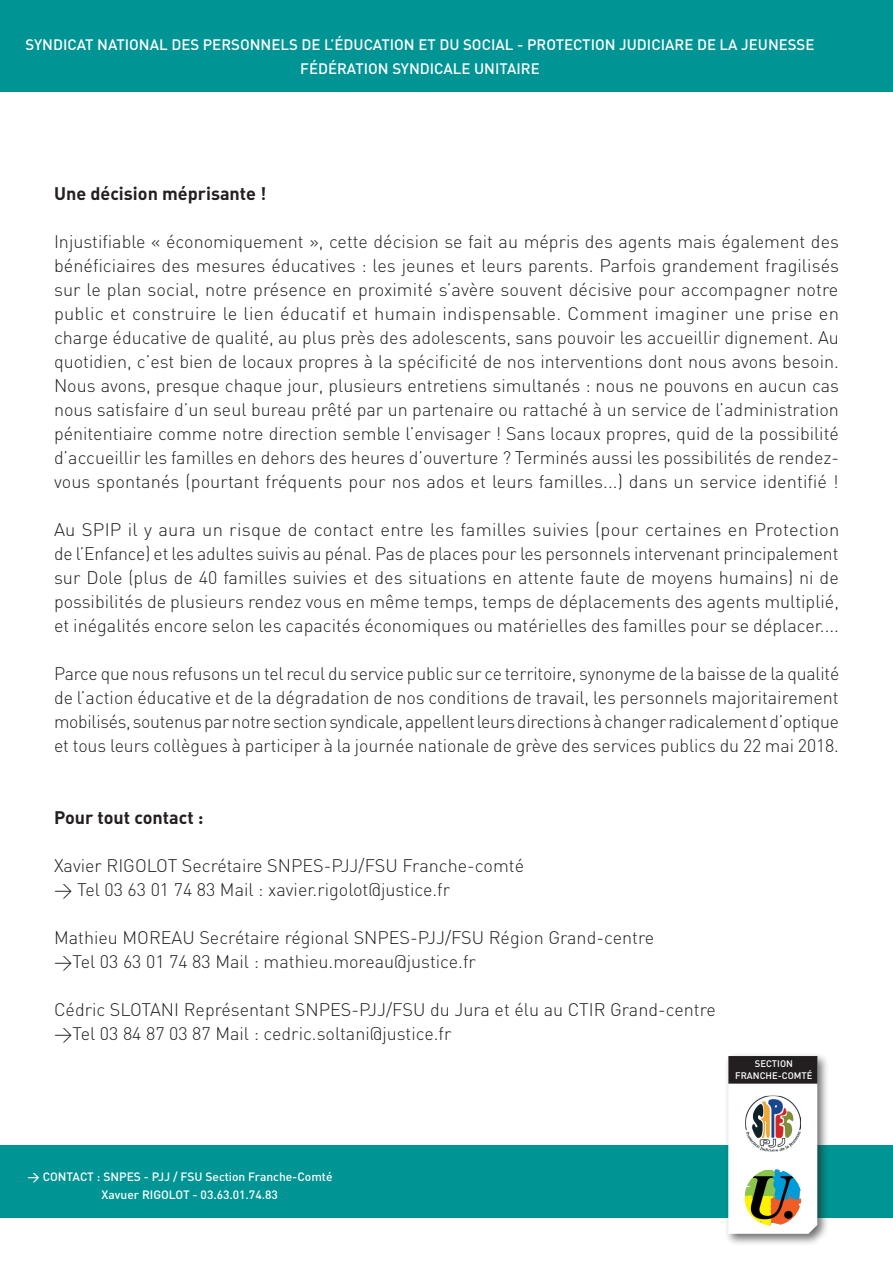
<style>
.page{position:relative;width:893px;height:1263px;background:#fff}
.page>*{position:absolute;margin:0;border:0;box-sizing:border-box;transform-origin:0 0}
.t1{font:300 18px/24px "DIN";color:#231f20;text-align:justify}
.t2{font:18px "DIN Bold Alternate";color:#231f20}
.t3{font:500 15px "DIN";color:#fff}
.t4{font:500 12px "DIN";color:#fff}
.t5{font:500 9.45px/11.4px "DIN";color:#fff;text-align:center}
</style>
<div class="page">
<div style="left:0;top:1145px;width:893px;height:72px;background:#009494"></div>
<div style="left:724px;top:1052px;width:106px;height:194px;background:#231f20;opacity:.65"></div>
<svg style="left:728px;top:1084px;width:89px;height:150px"></svg>
<img style="left:745px;top:1096px;width:56px;height:55px">
<img style="left:745px;top:1169px;width:56px;height:57px;border-radius:28px">
<div style="left:729px;top:1057px;width:87px;height:26px;background:#231f20"></div>
<div style="left:728px;top:1056px;width:89px;height:28px;border:2px solid #231f20"></div>
<div style="left:0;top:0;width:893px;height:91px;background:#009494"></div>
<p class="t3" style="left:25px;top:35px;width:790px">SYNDICAT NATIONAL DES PERSONNELS DE L’ÉDUCATION ET DU SOCIAL - PROTECTION JUDICIARE DE LA JEUNESSE</p>
<p class="t3" style="left:300px;top:59px;width:241px">FÉDÉRATION SYNDICALE UNITAIRE</p>
<p class="t2" style="left:54px;top:182px;width:214px">Une décision méprisante !</p>
<p class="t1" style="left:54px;top:230px;width:787px">Injustifiable « économiquement », cette décision se fait au mépris des agents mais également des bénéficiaires des mesures éducatives : les jeunes et leurs parents. Parfois grandement fragilisés sur le plan social, notre présence en proximité s’avère souvent décisive pour accompagner notre public et construire le lien éducatif et humain indispensable. Comment imaginer une prise en charge éducative de qualité, au plus près des adolescents, sans pouvoir les accueillir dignement. Au quotidien, c’est bien de locaux propres à la spécificité de nos interventions dont nous avons besoin.<br>Nous avons, presque chaque jour, plusieurs entretiens simultanés : nous ne pouvons en aucun cas nous satisfaire d’un seul bureau prêté par un partenaire ou rattaché à un service de l’administration pénitentiaire comme notre direction semble l’envisager ! Sans locaux propres, quid de la possibilité d’accueillir les familles en dehors des heures d’ouverture ? Terminés aussi les possibilités de rendez&shy;vous spontanés (pourtant fréquents pour nos ados et leurs familles...) dans un service identifié !</p>
<p class="t1" style="left:54px;top:518px;width:787px">Au SPIP il y aura un risque de contact entre les familles suivies (pour certaines en Protection</p>
<p class="t1" style="left:54px;top:542px;width:786px">de l’Enfance) et les adultes suivis au pénal. Pas de places pour les personnels intervenant principalement sur Dole (plus de 40 familles suivies et des situations en attente faute de moyens humains) ni de possibilités de plusieurs rendez vous en même temps, temps de déplacements des agents multiplié, et inégalités encore selon les capacités économiques ou matérielles des familles pour se déplacer....</p>
<p class="t1" style="left:54px;top:662px;width:787px">Parce que nous refusons un tel recul du service public sur ce territoire, synonyme de la baisse de la qualité de l’action éducative et de la dégradation de nos conditions de travail, les personnels majoritairement mobilisés, soutenus par notre section syndicale, appellent leurs directions à changer radicalement d’optique et tous leurs collègues à participer à la journée nationale de grève des services publics du 22 mai 2018.</p>
<p class="t2" style="left:54px;top:806px;width:151px">Pour tout contact :</p>
<p class="t1" style="left:54px;top:854px;width:472px">Xavier RIGOLOT Secrétaire SNPES-PJJ/FSU Franche-comté</p>
<p class="t1" style="left:54px;top:878px;width:398px">&gt; Tel 03 63 01 74 83 Mail : xavier.rigolot@justice.fr</p>
<p class="t1" style="left:54px;top:926px;width:602px">Mathieu MOREAU Secrétaire régional SNPES-PJJ/FSU Région Grand-centre</p>
<p class="t1" style="left:54px;top:950px;width:423px">&gt;Tel 03 63 01 74 83 Mail : mathieu.moreau@justice.fr</p>
<p class="t1" style="left:54px;top:998px;width:663px">Cédric SLOTANI Représentant SNPES-PJJ/FSU du Jura et élu au CTIR Grand-centre</p>
<p class="t1" style="left:54px;top:1022px;width:399px">&gt;Tel 03 84 87 03 87 Mail : cedric.soltani@justice.fr</p>
<p class="t5" style="left:735px;top:1058px;width:79px">SECTION<br>FRANCHE-COMTÉ</p>
<p class="t4" style="left:27px;top:1169px;width:306px">&gt; CONTACT : SNPES - PJJ / FSU Section Franche-Comté</p>
<p class="t4" style="left:102px;top:1187px;width:178px">Xavuer RIGOLOT - 03.63.01.74.83</p>
</div>
